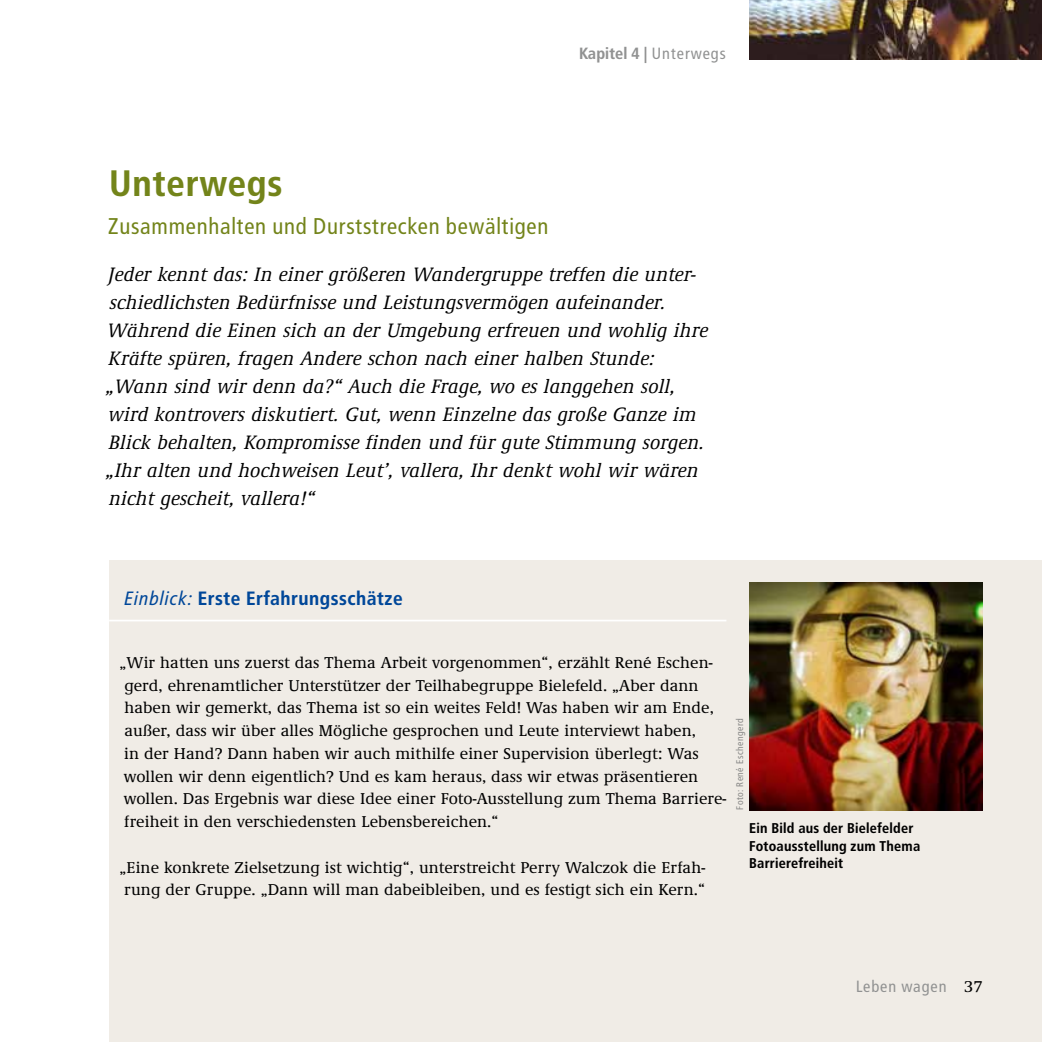
<style>
.page{position:relative;width:1042px;height:1042px;background:#fff}
.page>*{position:absolute;margin:0;border:0;box-sizing:border-box;transform-origin:0 0}
.t1{font:700 36.75px "Transit";color:#73841a}
.t2{font:22.75px "Transit";letter-spacing:-.005em;color:#73841a}
.t3{font:italic 500 20.12px/28px "Demos EF";letter-spacing:.01em;color:#000}
.t4{font:700 19.25px "Transit";letter-spacing:.005em;color:#004799}
.t5{font:500 16.28px/22.8px "Demos EF";letter-spacing:.005em;color:#000}
.t6{font:700 16.28px "Transit";letter-spacing:-.015em;color:#919292}
.t7{font:16.28px "Transit";letter-spacing:.02em;color:#919292}
.t8{font:700 14.17px/17.5px "Transit";letter-spacing:-.005em;color:#000}
.t9{font:9.62px "Transit";letter-spacing:.01em;color:#878786}
.s1{font-weight:400}
.s2{font-weight:400;font-style:italic}
.s3{font-family:"Demos EF";font-weight:500;color:#000}
</style>
<div class="page">
<div style="left:109px;top:560px;width:933px;height:482px;background:#f0ece6"></div>
<hr style="left:109px;top:620px;width:617px;height:1px;background:#fff">
<img style="left:749px;top:0;width:293px;height:60px">
<img style="left:749px;top:583px;width:233px;height:227px">
<p class="t6" style="left:579px;top:44px;width:149px">Kapitel 4 | <span class="s1">Unterwegs</span></p>
<p class="t1" style="left:109px;top:161px;width:176px">Unterwegs</p>
<p class="t2" style="left:108px;top:213px;width:443px">Zusammenhalten und Durststrecken bewältigen</p>
<p class="t3" style="left:106px;top:261px;width:603px">Jeder kennt das: In einer größeren Wandergruppe treffen die unter&shy;schiedlichsten Bedürfnisse und Leistungsvermögen aufeinander.<br>Während die Einen sich an der Umgebung erfreuen und wohlig ihre Kräfte spüren, fragen Andere schon nach einer halben Stunde: „Wann sind wir denn da?“ Auch die Frage, wo es langgehen soll, wird kontrovers diskutiert. Gut, wenn Einzelne das große Ganze im Blick behalten, Kompromisse finden und für gute Stimmung sorgen. „Ihr alten und hochweisen Leut’, vallera, Ihr denkt wohl wir wären nicht gescheit, vallera!“</p>
<p class="t4" style="left:124px;top:586px;width:281px"><span class="s2">Einblick:</span> Erste Erfahrungsschätze</p>
<p class="t5" style="left:120px;top:651px;width:608px">„Wir hatten uns zuerst das Thema Arbeit vorgenommen“, erzählt René Eschen&shy;gerd, ehrenamtlicher Unterstützer der Teilhabegruppe Bielefeld. „Aber dann haben wir gemerkt, das Thema ist so ein weites Feld! Was haben wir am Ende, außer, dass wir über alles Mögliche gesprochen und Leute interviewt haben,<br>in der Hand? Dann haben wir auch mithilfe einer Supervision überlegt: Was wollen wir denn eigentlich? Und es kam heraus, dass wir etwas präsentieren wollen. Das Ergebnis war diese Idee einer Foto-Ausstellung zum Thema Barriere&shy;freiheit in den verschiedensten Lebensbereichen.“</p>
<p class="t5" style="left:120px;top:856px;width:587px">„Eine konkrete Zielsetzung ist wichtig“, unterstreicht Perry Walczok die Erfah&shy;rung der Gruppe. „Dann will man dabeibleiben, und es festigt sich ein Kern.“</p>
<p class="t9" style="left:734px;top:810px;width:93px;rotate:-90deg">Foto: René Eschengerd</p>
<p class="t8" style="left:749px;top:819px;width:173px">Ein Bild aus der Bielefelder<br>Fotoausstellung zum Thema<br>Barrierefreiheit</p>
<p class="t7" style="left:856px;top:977px;width:128px">Leben wagen <span class="s3">37</span></p>
</div>
